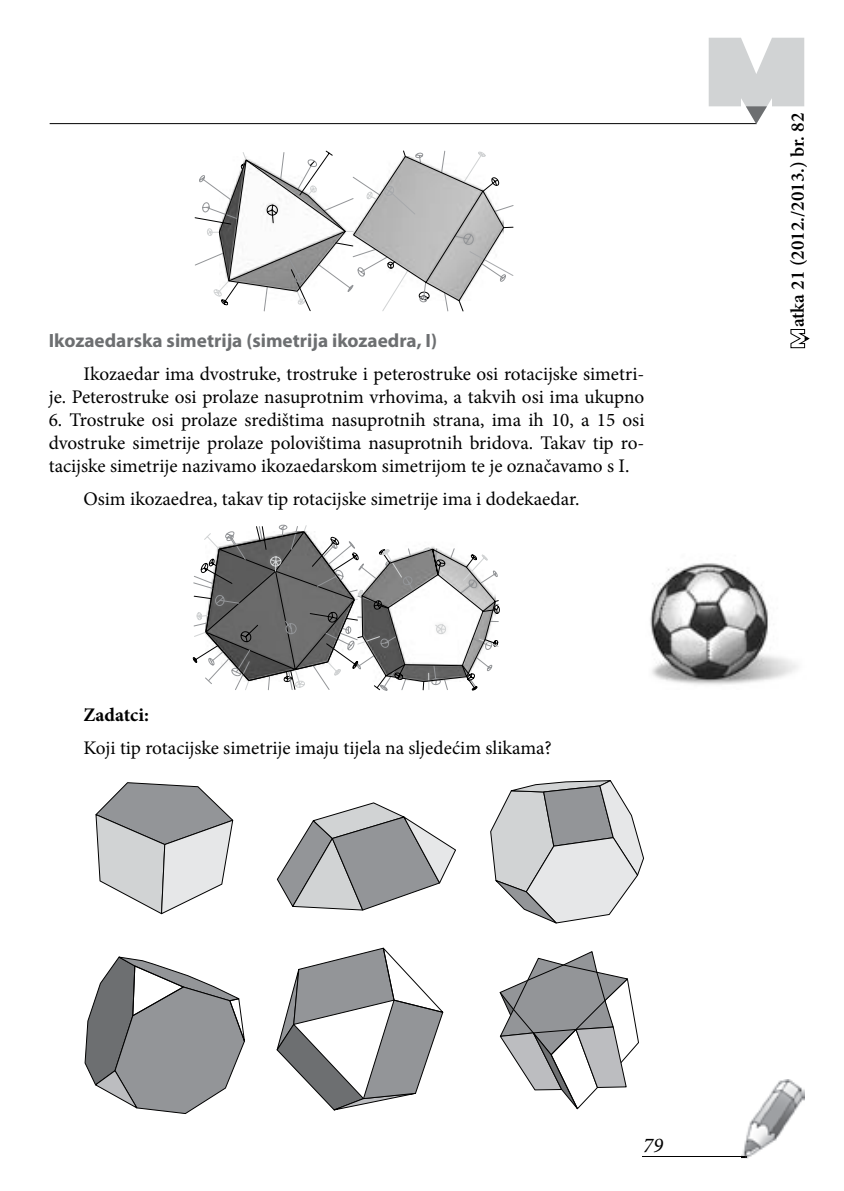
<style>
.page{position:relative;width:844px;height:1191px;background:#fff}
.page>*{position:absolute;margin:0;border:0;box-sizing:border-box;transform-origin:0 0}
.t1{font:italic 21px "Minion Pro";color:#000}
.t2{font:19.25px/23.1px "Minion Pro";color:#000;text-align:right}
.t3{font:700 19.25px "Myriad Pro";color:#6d6f71}
.t4{font:600 19.25px "Minion Pro";color:#000}
.t5{font:700 19.25px "Minion Pro";color:#000}
</style>
<div class="page">
<hr style="left:50px;top:123px;width:706px;height:1px;background:#000">
<svg style="left:708px;top:38px;width:96px;height:86px"></svg>
<hr style="left:642px;top:1156px;width:104px;height:1px;background:#000">
<img style="left:741px;top:1079px;width:63px;height:80px">
<svg style="left:790px;top:329px;width:20px;height:19px"></svg>
<svg style="left:206px;top:151px;width:307px;height:161px"></svg>
<svg style="left:218px;top:155px;width:286px;height:147px"></svg>
<svg style="left:193px;top:524px;width:307px;height:167px"></svg>
<svg style="left:205px;top:531px;width:291px;height:151px"></svg>
<svg style="left:95px;top:782px;width:139px;height:133px"></svg>
<svg style="left:276px;top:802px;width:180px;height:109px"></svg>
<svg style="left:490px;top:780px;width:154px;height:143px"></svg>
<svg style="left:84px;top:956px;width:161px;height:158px"></svg>
<svg style="left:276px;top:947px;width:168px;height:164px"></svg>
<svg style="left:499px;top:951px;width:140px;height:159px"></svg>
<img style="left:650px;top:563px;width:148px;height:122px">
<p class="t3" style="left:49px;top:328px;width:390px">Ikozaedarska simetrija (simetrija ikozaedra, I)</p>
<p class="t2" style="left:49px;top:362px;width:597px">Ikozaedar ima dvostruke, trostruke i peterostruke osi rotacijske simetri-<br>je. Peterostruke osi prolaze nasuprotnim vrhovima, a takvih osi ima ukupno</p>
<p class="t2" style="left:49px;top:408px;width:597px;text-align:justify">6. Trostruke osi prolaze središtima nasuprotnih strana, ima ih 10, a 15 osi dvostruke simetrije prolaze polovištima nasuprotnih bridova. Takav tip ro&shy;tacijske simetrije nazivamo ikozaedarskom simetrijom te je označavamo s I.</p>
<p class="t2" style="left:83px;top:487px;width:497px">Osim ikozaedrea, takav tip rotacijske simetrije ima i dodekaedar.</p>
<p class="t5" style="left:83px;top:701px;width:67px">Zadatci:</p>
<p class="t2" style="left:83px;top:736px;width:470px">Koji tip rotacijske simetrije imaju tijela na sljedećim slikama?</p>
<p class="t4" style="left:784px;top:327px;width:216px;rotate:-90deg">atka 21 (2012./2013.) br. 82</p>
<p class="t1" style="left:643px;top:1130px;width:22px">79</p>
</div>
